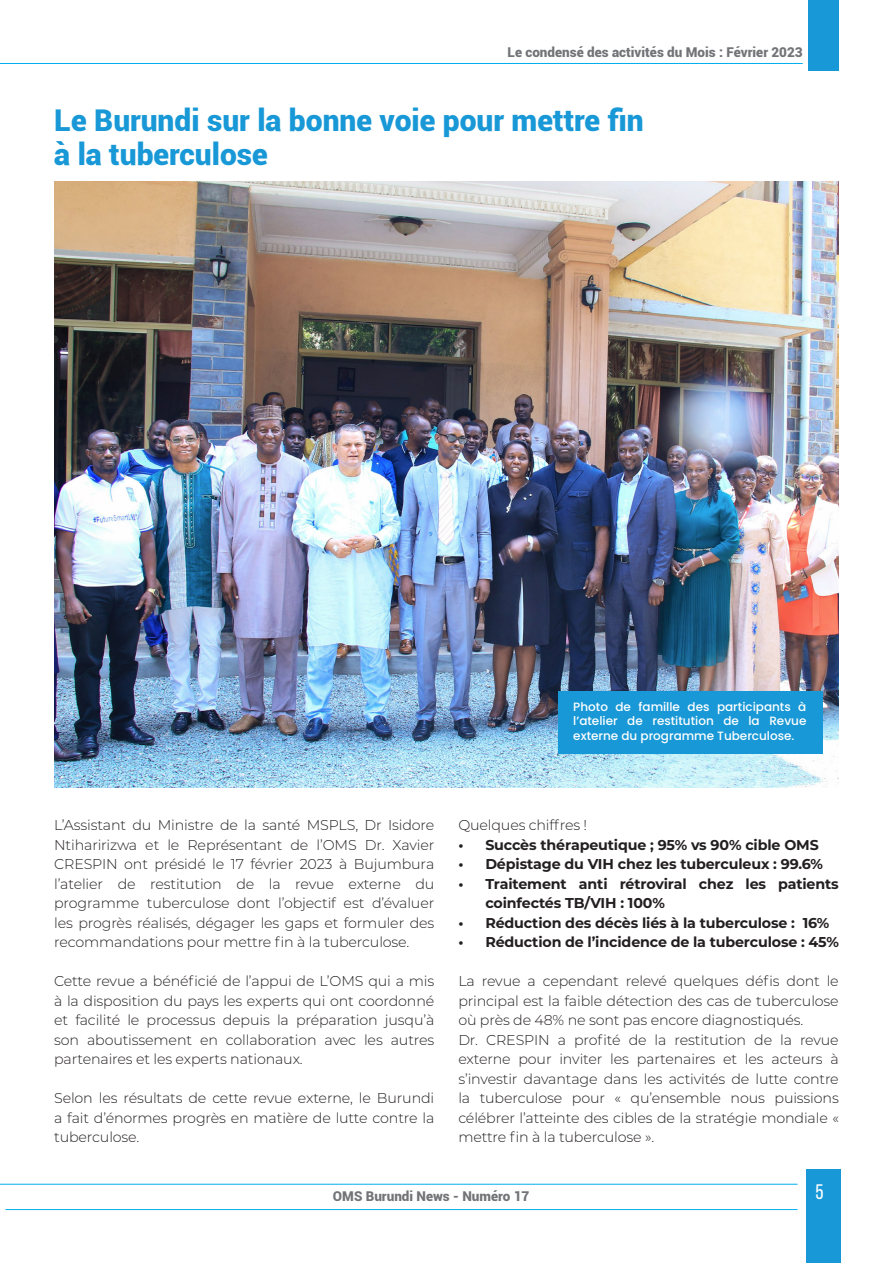
<style>
.page{position:relative;width:893px;height:1263px;background:#fff}
.page>*{position:absolute;margin:0;border:0;box-sizing:border-box;transform-origin:0 0}
.t1{font:900 30px/34.5px "Roboto";color:#1898d6}
.t2{font:21px "Bebas Neue";color:#fff}
.t3{font:300 14.25px/19.5px "Montserrat";letter-spacing:-.01em;color:#231f20;text-align:justify}
.t4{font:700 14.25px/19.5px "Montserrat";letter-spacing:-.01em;color:#231f20}
.t5{font:900 13.5px "Roboto";color:#727477}
.t6{font:500 12px/14.4px "Poppins";color:#fff;text-align:justify}
</style>
<div class="page">
<hr style="left:0;top:63px;width:803px;height:1px;background:#00aeef">
<div style="left:806px;top:1170px;width:35px;height:93px;background:#1898d6"></div>
<div style="left:808px;top:0;width:31px;height:71px;background:#1898d6"></div>
<hr style="left:0;top:1184px;width:798px;height:1px;background:#00aeef">
<hr style="left:5px;top:1209px;width:793px;height:1px;background:#00aeef">
<img style="left:54px;top:181px;width:785px;height:607px">
<div style="left:558px;top:691px;width:265px;height:63px;background:#1898d6"></div>
<p class="t5" style="left:507px;top:43px;width:297px">Le condensé des activités du Mois : Février 2023</p>
<p class="t1" style="left:54px;top:101px;width:591px">Le Burundi sur la bonne voie pour mettre fin à la tuberculose</p>
<p class="t6" style="left:573px;top:699px;width:235px">Photo de famille des participants à l’atelier de restitution de la Revue externe du programme Tuberculose.</p>
<p class="t3" style="left:54px;top:815px;width:382px">L’Assistant du Ministre de la santé MSPLS, Dr Isidore Ntiharirizwa et le Représentant de l’OMS Dr. Xavier CRESPIN ont présidé le 17 février 2023 à Bujumbura l’atelier de restitution de la revue externe du programme tuberculose dont l’objectif est d’évaluer les progrès réalisés, dégager les gaps et formuler des recommandations pour mettre fin à la tuberculose.</p>
<p class="t3" style="left:54px;top:971px;width:382px">Cette revue a bénéficié de l’appui de L’OMS qui a mis à la disposition du pays les experts qui ont coordonné et facilité le processus depuis la préparation jusqu’à son aboutissement en collaboration avec les autres partenaires et les experts nationaux.</p>
<p class="t3" style="left:54px;top:1088px;width:382px">Selon les résultats de cette revue externe, le Burundi a fait d’énormes progrès en matière de lutte contre la tuberculose.</p>
<p class="t3" style="left:458px;top:815px;width:130px">Quelques chiffres !</p>
<p class="t4" style="left:458px;top:834px;width:362px">• Succès thérapeutique ; 95% vs 90% cible OMS</p>
<p class="t4" style="left:458px;top:854px;width:366px">• Dépistage du VIH chez les tuberculeux : 99.6%</p>
<p class="t4" style="left:485px;top:873px;width:355px;text-indent:-27px">• Traitement anti rétroviral chez les patients coinfectés TB/VIH : 100%</p>
<p class="t4" style="left:458px;top:912px;width:372px">• Réduction des décès liés à la tuberculose : 16%</p>
<p class="t4" style="left:458px;top:932px;width:382px">• Réduction de l’incidence de la tuberculose : 45%</p>
<p class="t3" style="left:458px;top:971px;width:382px">La revue a cependant relevé quelques défis dont le principal est la faible détection des cas de tuberculose où près de 48% ne sont pas encore diagnostiqués.</p>
<p class="t3" style="left:458px;top:1029px;width:382px">Dr. CRESPIN a profité de la restitution de la revue externe pour inviter les partenaires et les acteurs à s’investir davantage dans les activités de lutte contre la tuberculose pour « qu’ensemble nous puissions célébrer l’atteinte des cibles de la stratégie mondiale « mettre fin à la tuberculose ».</p>
<p class="t5" style="left:333px;top:1187px;width:198px">OMS Burundi News - Numéro 17</p>
<h2 class="t2" style="left:815px;top:1181px;width:10px">5</h2>
</div>
